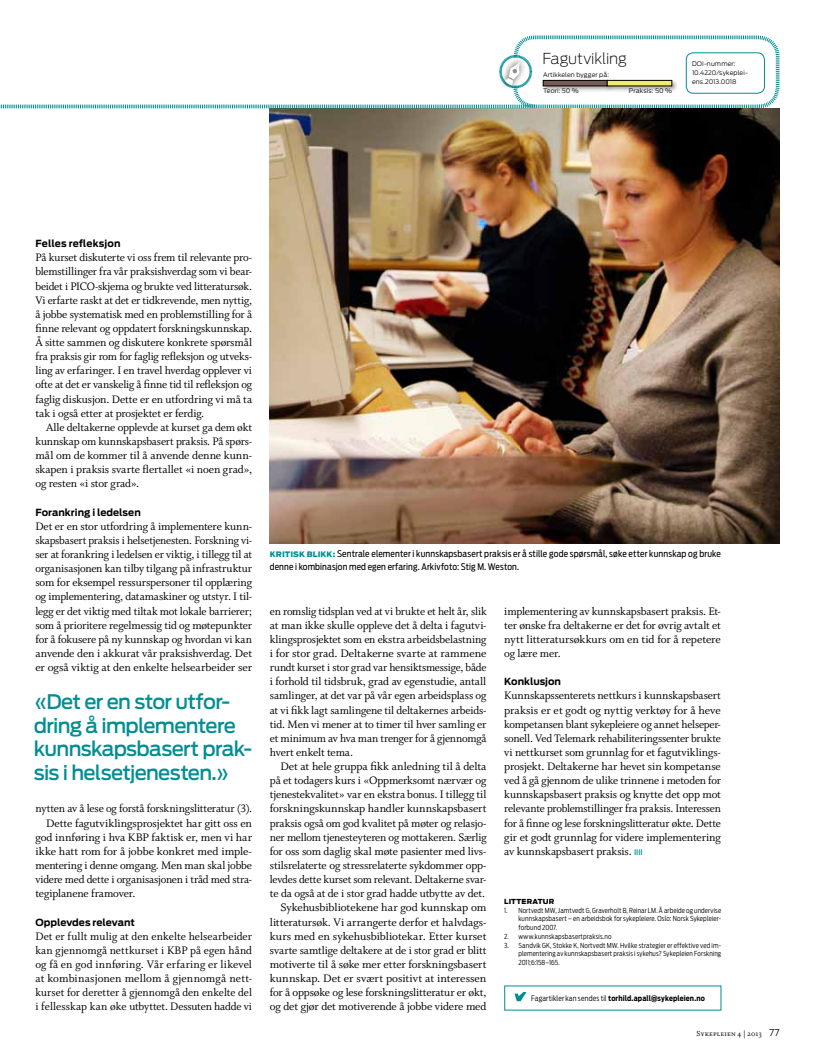
<style>
.page{position:relative;width:815px;height:1053px;background:#fff}
.page>*{position:absolute;margin:0;border:0;box-sizing:border-box;transform-origin:0 0}
.t1{font:500 20px/23.8px "Antenna";letter-spacing:-.035em;color:#008e93}
.t2{font:200 15px "Antenna";letter-spacing:-.01em;color:#000}
.t3{font:12.12px/14.1px "Whitman Roman LF";letter-spacing:-.01em;color:#000;text-align:justify}
.t4{font:700 9.75px "Antenna";letter-spacing:.005em;color:#000}
.t5{font:9.12px/12.5px "Antenna Cond";letter-spacing:.015em;color:#000}
.t6{font:8.12px "Whitman Small Caps Os F";letter-spacing:.02em;color:#000}
.t7{font:700 7.5px "Antenna Cond";letter-spacing:.02em;color:#000}
.t8{font:300 6.88px/8.8px "Antenna Cond";letter-spacing:.02em;color:#000;text-align:justify}
.t9{font:900 6.88px "Antenna";letter-spacing:.02em;color:#000}
.t10{font:300 6.25px "Antenna";letter-spacing:.02em;color:#000}
.t11{font:300 6.25px/8.8px "Antenna";color:#000}
.s1{font-family:"Antenna";font-weight:900;font-size:7.5px;color:#008e93}
.s2{font-family:"Antenna";font-weight:700;font-size:5.88px;color:#008e93}
.s3{font-weight:300}
.s4{font-family:"Antenna";font-weight:300;font-size:9.38px}
</style>
<div class="page">
<img style="left:270px;top:109px;width:510px;height:434px">
<svg style="left:0;top:35px;width:780px;height:74px"></svg>
<svg style="left:514px;top:992px;width:12px;height:9px"></svg>
<p class="t2" style="left:542px;top:50px;width:86px">Fagutvikling</p>
<p class="t10" style="left:543px;top:70px;width:68px">Artikkelen bygger på:</p>
<p class="t10" style="left:543px;top:87px;width:37px">Teori: 50 %</p>
<p class="t10" style="left:629px;top:87px;width:45px">Praksis: 50 %</p>
<p class="t10" style="left:692px;top:60px;width:45px">DOI-nummer:</p>
<p class="t11" style="left:692px;top:68px;width:57px">10.4220/sykeplei&shy;ens.2013.0018</p>
<p class="t4" style="left:35px;top:238px;width:87px">Felles refleksjon</p>
<p class="t3" style="left:35px;top:251px;width:218px">På kurset diskuterte vi oss frem til relevante pro&shy;blemstillinger fra vår praksishverdag som vi bear&shy;beidet i PICO-skjema og brukte ved litteratursøk.<br>Vi erfarte raskt at det er tidkrevende, men nyttig, å jobbe systematisk med en problemstilling for å finne relevant og oppdatert forskningskunnskap.<br>Å sitte sammen og diskutere konkrete spørsmål fra praksis gir rom for faglig refleksjon og utveks&shy;ling av erfaringer. I en travel hverdag opplever vi ofte at det er vanskelig å finne tid til refleksjon og faglig diskusjon. Dette er en utfordring vi må ta tak i også etter at prosjektet er ferdig.</p>
<p class="t3" style="left:35px;top:420px;width:218px;text-indent:11px">Alle deltakerne opplevde at kurset ga dem økt kunnskap om kunnskapsbasert praksis. På spørs&shy;mål om de kommer til å anvende denne kunn&shy;skapen i praksis svarte flertallet «i noen grad», og resten «i stor grad».</p>
<p class="t4" style="left:35px;top:506px;width:107px">Forankring i ledelsen</p>
<p class="t3" style="left:35px;top:519px;width:218px">Det er en stor utfordring å implementere kunn&shy;skapsbasert praksis i helsetjenesten. Forskning vi&shy;ser at forankring i ledelsen er viktig, i tillegg til at organisasjonen kan tilby tilgang på infrastruktur som for eksempel ressurspersoner til opplæring og implementering, datamaskiner og utstyr. I til&shy;legg er det viktig med tiltak mot lokale barrierer; som å prioritere regelmessig tid og møtepunkter for å fokusere på ny kunnskap og hvordan vi kan anvende den i akkurat vår praksishverdag. Det er også viktig at den enkelte helsearbeider ser</p>
<h1 class="t1" style="left:34px;top:689px;width:220px">«Det er en stor utfor&shy;dring å implementere kunnskapsbasert prak&shy;sis i helsetjenesten.»</h1>
<p class="t3" style="left:35px;top:801px;width:218px">nytten av å lese og forstå forskningslitteratur (3).</p>
<p class="t3" style="left:46px;top:816px;width:208px">Dette fagutviklingsprosjektet har gitt oss en</p>
<p class="t3" style="left:35px;top:830px;width:218px">god innføring i hva KBP faktisk er, men vi har</p>
<p class="t3" style="left:35px;top:844px;width:218px">ikke hatt rom for å jobbe konkret med imple-</p>
<p class="t3" style="left:35px;top:858px;width:218px">mentering i denne omgang. Men man skal jobbe</p>
<p class="t3" style="left:35px;top:872px;width:218px">videre med dette i organisasjonen i tråd med stra-</p>
<p class="t3" style="left:35px;top:886px;width:102px">tegiplanene framover.</p>
<p class="t4" style="left:35px;top:916px;width:101px">Opplevdes relevant</p>
<p class="t3" style="left:35px;top:929px;width:218px">Det er fullt mulig at den enkelte helsearbeider kan gjennomgå nettkurset i KBP på egen hånd og få en god innføring. Vår erfaring er likevel at kombinasjonen mellom å gjennomgå nett&shy;kurset for deretter å gjennomgå den enkelte del i fellesskap kan øke utbyttet. Dessuten hadde vi</p>
<p class="t5" style="left:270px;top:548px;width:453px"><span class="s1">KRITISK BLIKK:</span> Sentrale elementer i kunnskapsbasert praksis er å stille gode spørsmål, søke etter kunnskap og bruke denne i kombinasjon med egen erfaring. Arkivfoto: Stig M. Weston.</p>
<p class="t3" style="left:270px;top:604px;width:218px">en romslig tidsplan ved at vi brukte et helt år, slik at man ikke skulle oppleve det å delta i fagutvi&shy;klingsprosjektet som en ekstra arbeidsbelastning i for stor grad. Deltakerne svarte at rammene rundt kurset i stor grad var hensiktsmessige, både i forhold til tidsbruk, grad av egenstudie, antall samlinger, at det var på vår egen arbeidsplass og at vi fikk lagt samlingene til deltakernes arbeids&shy;tid. Men vi mener at to timer til hver samling er et minimum av hva man trenger for å gjennomgå hvert enkelt tema.</p>
<p class="t3" style="left:270px;top:759px;width:218px;text-align:right">Det at hele gruppa fikk anledning til å delta på et todagers kurs i «Oppmerksomt nærvær og tjenestekvalitet» var en ekstra bonus. I tillegg til forskningskunnskap handler kunnskapsbasert praksis også om god kvalitet på møter og relasjo&shy;ner mellom tjenesteyteren og mottakeren. Særlig for oss som daglig skal møte pasienter med livs&shy;stilsrelaterte og stressrelaterte sykdommer opp&shy;levdes dette kurset som relevant. Deltakerne svar&shy;te da også at de i stor grad hadde utbytte av det.<br>Sykehusbibliotekene har god kunnskap om litteratursøk. Vi arrangerte derfor et halvdags&shy;kurs med en sykehusbibliotekar. Etter kurset svarte samtlige deltakere at de i stor grad er blitt motiverte til å søke mer etter forskningsbasert kunnskap. Det er svært positivt at interessen for å oppsøke og lese forskningslitteratur er økt, og det gjør det motiverende å jobbe videre med</p>
<p class="t3" style="left:504px;top:604px;width:218px">implementering av kunnskapsbasert praksis. Et&shy;ter ønske fra deltakerne er det for øvrig avtalt et nytt litteratursøkkurs om en tid for å repetere og lære mer.</p>
<p class="t4" style="left:504px;top:676px;width:58px">Konklusjon</p>
<p class="t3" style="left:504px;top:688px;width:218px">Kunnskapssenterets nettkurs i kunnskapsbasert praksis er et godt og nyttig verktøy for å heve kompetansen blant sykepleiere og annet helseper&shy;sonell. Ved Telemark rehabiliteringssenter brukte vi nettkurset som grunnlag for et fagutviklings&shy;prosjekt. Deltakerne har hevet sin kompetanse ved å gå gjennom de ulike trinnene i metoden for kunnskapsbasert praksis og knytte det opp mot relevante problemstillinger fra praksis. Interessen for å finne og lese forskningslitteratur økte. Dette gir et godt grunnlag for videre implementering av kunnskapsbasert praksis. <span class="s2">||||</span></p>
<p class="t9" style="left:504px;top:897px;width:10px">LITT</p>
<p class="t9" style="left:522px;top:897px;width:33px">ERATUR</p>
<p class="t8" style="left:518px;top:905px;width:204px;text-indent:-14px">1. Nortvedt MW, Jamtvedt G, Graverholt B, Reinar LM. Å arbeide og undervise kunnskapsbasert – en arbeidsbok for sykepleiere. Oslo: Norsk Sykepleier&shy;forbund 2007.</p>
<p class="t8" style="left:504px;top:932px;width:109px">2. www.kunnskapsbasertpraksis.no</p>
<p class="t8" style="left:518px;top:940px;width:204px;text-indent:-14px">3. Sandvik GK, Stokke K, Nortvedt MW. Hvilke strategier er effektive ved im&shy;plementering av kunnskapsbasert praksis i sykehus? Sykepleien Forskning 2011;6:158–165.</p>
<p class="t7" style="left:531px;top:993px;width:175px"><span class="s3">Fagartikler kan sendes til</span> torhild.apall@sykepleien.no</p>
<p class="t6" style="left:697px;top:1029px;width:85px">Sykepleien 4 | 2013 <span class="s4">77</span></p>
</div>
